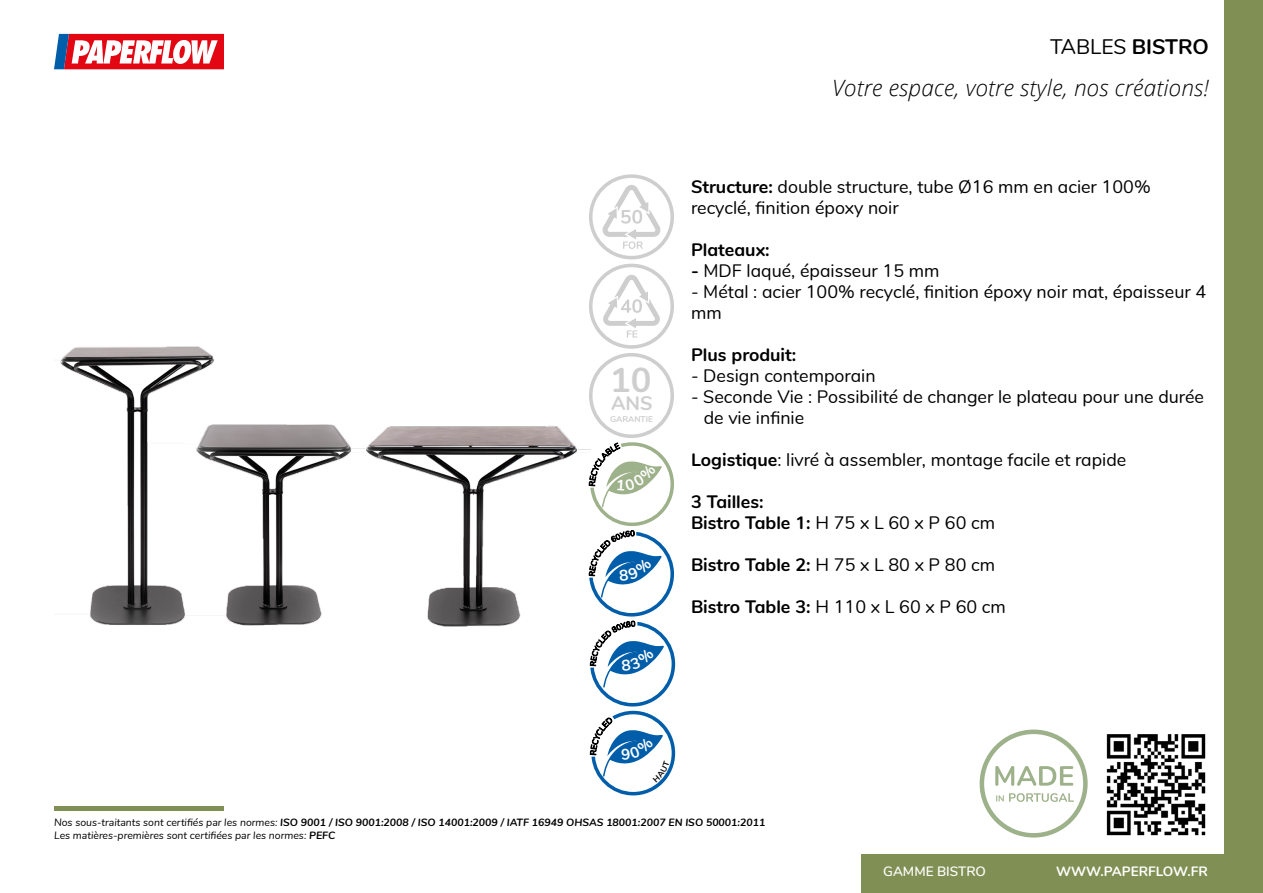
<style>
.page{position:relative;width:1263px;height:893px;background:#fff}
.page>*{position:absolute;margin:0;border:0;box-sizing:border-box;transform-origin:0 0}
.t1{font:700 34.5px "Nunito";color:#cdcecd}
.t2{font:italic 300 22.5px "Open Sans";letter-spacing:.01em;color:#000}
.t3{font:21px "Nunito";color:#000}
.t4{font:700 19.5px "Nunito";color:#cdcecd}
.t5{font:18px/21px "Nunito";color:#000}
.t6{font:700 18px/21px "Nunito";color:#000}
.t7{font:700 13.5px "Nunito";color:#fff}
.t8{font:600 13.5px "Nunito";color:#fff}
.t9{font:italic 10.5px/12.6px "Nunito";color:#000}
.t10{font:700 8.4px "Nunito";color:#cdcecd}
.s1{font-weight:700}
.s2{font-weight:400}
</style>
<div class="page">
<div style="left:861px;top:854px;width:402px;height:39px;background:#809054"></div>
<div style="left:1224px;top:0;width:39px;height:893px;background:#809054"></div>
<svg style="left:54px;top:34px;width:170px;height:35px"></svg>
<img style="left:1106px;top:734px;width:100px;height:102px">
<img style="left:60px;top:346px;width:529px;height:281px">
<hr style="left:54px;top:806px;width:170px;height:4px;background:#809054">
<svg style="left:980px;top:729px;width:108px;height:108px"></svg>
<svg style="left:589px;top:174px;width:86px;height:621px"></svg>
<p class="t3" style="left:1050px;top:31px;width:160px">TABLES <span class="s1">BISTRO</span></p>
<h1 class="t1" style="left:610px;top:354px;width:43px">10</h1>
<p class="t4" style="left:611px;top:389px;width:43px">ANS</p>
<p class="t10" style="left:610px;top:413px;width:44px">GARANTIE</p>
<p class="t2" style="left:832px;top:72px;width:378px">Votre espace, votre style, nos créations!</p>
<p class="t5" style="left:691px;top:175px;width:461px;line-height:21.6px"><span class="s1">Structure:</span> double structure, tube Ø16 mm en acier 100% recyclé, finition époxy noir</p>
<p class="t6" style="left:691px;top:238px;width:80px">Plateaux:</p>
<p class="t5" style="left:691px;top:259px;width:250px"><span class="s1">-</span> MDF laqué, épaisseur 15 mm</p>
<p class="t5" style="left:691px;top:280px;width:517px">- Métal : acier 100% recyclé, finition époxy noir mat, épaisseur 4 mm</p>
<p class="t6" style="left:691px;top:343px;width:107px">Plus produit:</p>
<p class="t5" style="left:691px;top:364px;width:186px">- Design contemporain</p>
<p class="t5" style="left:704px;top:385px;width:502px;text-indent:-13px">- Seconde Vie : Possibilité de changer le plateau pour une durée de vie infinie</p>
<p class="t5" style="left:691px;top:448px;width:437px"><span class="s1">Logistique</span>: livré à assembler, montage facile et rapide</p>
<p class="t6" style="left:691px;top:490px;width:306px">3 Tailles:<br>Bistro Table 1: <span class="s2">H 75 x L 60 x P 60 cm</span></p>
<p class="t6" style="left:691px;top:553px;width:306px">Bistro Table 2: <span class="s2">H 75 x L 80 x P 80 cm</span></p>
<p class="t5" style="left:691px;top:595px;width:316px"><span class="s1">Bistro Table 3:</span> H 110 x L 60 x P 60 cm</p>
<p class="t9" style="left:54px;top:816px;width:713px">Nos sous-traitants sont certifiés par les normes: <span class="s1">ISO 9001 / ISO 9001:2008 / ISO 14001:2009 / IATF 16949 OHSAS 18001:2007 EN ISO 50001:2011<br></span>Les matières-premières sont certifiées par les normes: <span class="s1">PEFC</span></p>
<p class="t8" style="left:883px;top:861px;width:104px">GAMME BISTRO</p>
<p class="t7" style="left:1056px;top:861px;width:153px">WWW.PAPERFLOW.FR</p>
</div>
